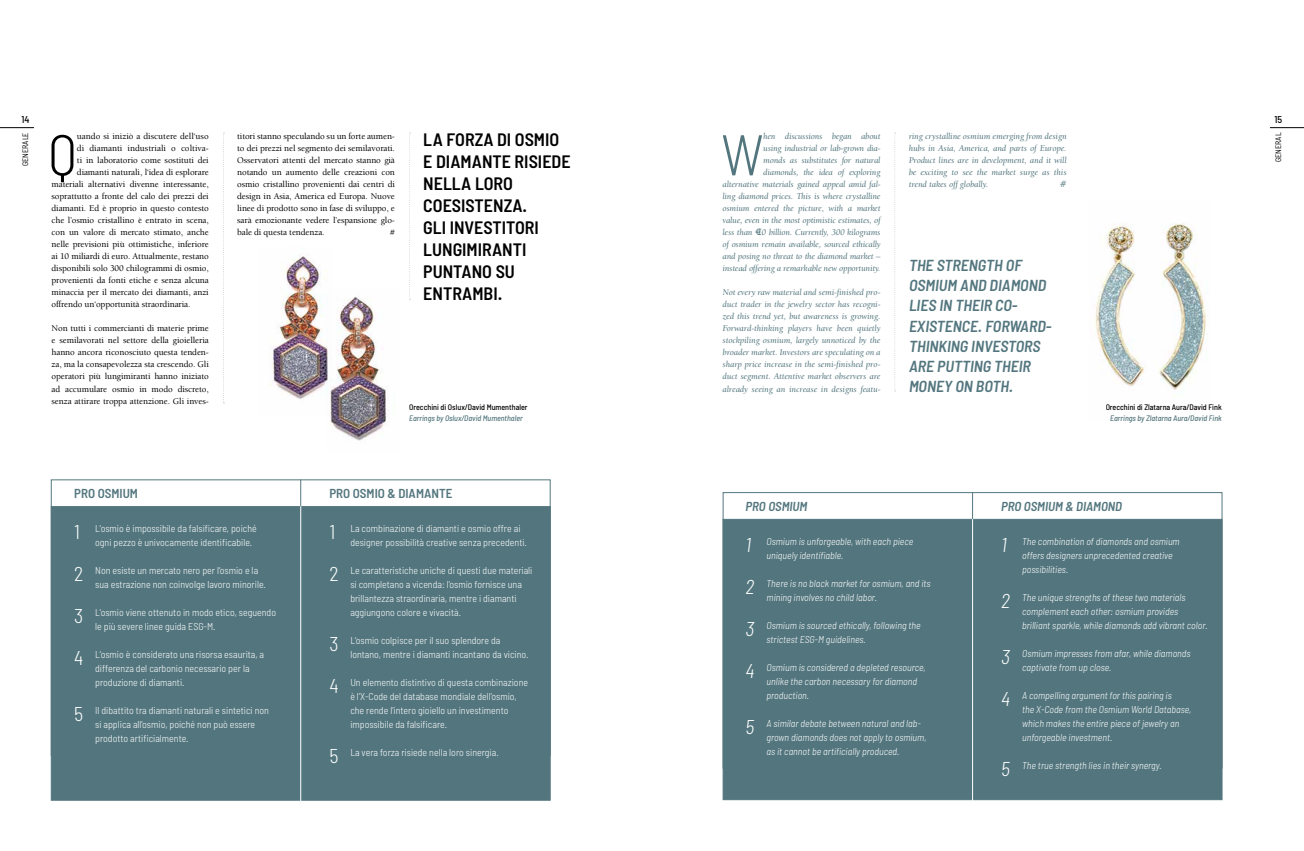
<style>
.page{position:relative;width:1304px;height:851px;background:#fff}
.page>*{position:absolute;margin:0;border:0;box-sizing:border-box;transform-origin:0 0}
.t1{font:300 semi-condensed 57.4px "Barlow";color:#53767e}
.t2{font:300 semi-condensed 57.4px "Barlow";color:#000}
.t3{font:600 semi-condensed 18px/22px "Barlow";color:#000}
.t4{font:italic 600 semi-condensed 16px/20px "Barlow";color:#53767e}
.t5{font:italic 600 semi-condensed 13px "Barlow";color:#53767e}
.t6{font:600 semi-condensed 13px "Barlow";color:#53767e}
.t7{font:300 semi-condensed 10px/14px "Barlow";color:#fff}
.t8{font:italic 300 semi-condensed 10px/14px "Barlow";color:#fff}
.t9{font:500 semi-condensed 10px "Barlow";color:#000}
.t10{font:500 9px/12px "Berkeley";letter-spacing:-.01em;color:#000;text-align:justify}
.t11{font:9px/12px "Berkeley Oldstyle IT Cby BT Med Ital";color:#53767e;text-align:justify}
.t12{font:500 semi-condensed 8px "Barlow";color:#000}
.t13{font:italic 500 semi-condensed 8px "Barlow";color:#53767e}
.t14{font:semi-condensed 8px "Barlow";color:#000}
.s1{font-size:20px}
</style>
<div class="page">
<hr style="left:0;top:127px;width:34px;height:1px;background:#000">
<hr style="left:1270px;top:127px;width:34px;height:1px;background:#000">
<svg style="left:723px;top:492px;width:499px;height:26px"></svg>
<div style="left:723px;top:518px;width:499px;height:282px;background:#53767e"></div>
<hr style="left:972px;top:515px;width:1px;height:313px;background:#fff">
<svg style="left:972px;top:492px;width:1px;height:27px"></svg>
<svg style="left:223px;top:132px;width:1px;height:271px"></svg>
<svg style="left:51px;top:479px;width:500px;height:27px"></svg>
<div style="left:51px;top:506px;width:500px;height:294px;background:#53767e"></div>
<hr style="left:300px;top:502px;width:1px;height:313px;background:#fff">
<svg style="left:300px;top:479px;width:1px;height:27px"></svg>
<img style="left:1094px;top:223px;width:52px;height:163px">
<img style="left:1159px;top:223px;width:47px;height:173px">
<img style="left:269px;top:255px;width:58px;height:144px">
<img style="left:327px;top:297px;width:62px;height:144px">
<svg style="left:409px;top:132px;width:2px;height:168px"></svg>
<svg style="left:894px;top:132px;width:2px;height:259px"></svg>
<p class="t9" style="left:21px;top:113px;width:9px">14</p>
<p class="t9" style="left:1274px;top:113px;width:9px">15</p>
<p class="t14" style="left:1273px;top:162px;width:31px;rotate:-90deg">GENERAL</p>
<p class="t14" style="left:20px;top:166px;width:35px;rotate:-90deg">GENERALE</p>
<h1 class="t1" style="left:721px;top:119px;width:44px">W</h1>
<p class="t10" style="left:237px;top:131px;width:159px">titori stanno speculando su un forte aumen&shy;to dei prezzi nel segmento dei semilavorati.<br>Osservatori attenti del mercato stanno già notando un aumento delle creazioni con osmio cristallino provenienti dai centri di design in Asia, America ed Europa. Nuove linee di prodotto sono in fase di sviluppo, e sarà emozionante vedere l’espansione glo&shy;bale di questa tendenza.</p>
<h2 class="t3" style="left:423px;top:128px;width:149px">LA FORZA DI OSMIO<br>E DIAMANTE RISIEDE<br>NELLA LORO<br>COESISTENZA.<br>GLI INVESTITORI<br>LUNGIMIRANTI<br>PUNTANO SU<br>ENTRAMBI.</h2>
<p class="t11" style="left:909px;top:130px;width:159px">ring crystalline osmium emerging from design hubs in Asia, America, and parts of Europe.<br>Product lines are in development, and it will be exciting to see the market surge as this trend takes off globally.</p>
<p class="t11" style="left:723px;top:130px;width:159px;text-align:right">hen discussions began about<br>using industrial or lab-grown dia-<br>monds as substitutes for natural<br>diamonds, the idea of exploring<br>alternative materials gained appeal amid fal&shy;ling diamond prices. This is where crystalline osmium entered the picture, with a market value, even in the most optimistic estimates, of less than €10 billion. Currently, 300 kilograms of osmium remain available, sourced ethically and posing no threat to the diamond market – instead offering a remarkable new opportunity.</p>
<p class="t11" style="left:723px;top:286px;width:159px">Not every raw material and semi-finished pro&shy;duct trader in the jewelry sector has recogni&shy;zed this trend yet, but awareness is growing.<br>Forward-thinking players have been quietly stockpiling osmium, largely unnoticed by the broader market. Investors are speculating on a sharp price increase in the semi-finished pro&shy;duct segment. Attentive market observers are already seeing an increase in designs featu-</p>
<h1 class="t2" style="left:48px;top:119px;width:30px">Q</h1>
<p class="t10" style="left:77px;top:131px;width:133px">uando si iniziò a discutere dell‘uso</p>
<p class="t10" style="left:77px;top:143px;width:133px">di diamanti industriali o coltiva-</p>
<p class="t10" style="left:77px;top:155px;width:133px">ti in laboratorio come sostituti dei</p>
<p class="t10" style="left:77px;top:167px;width:133px">diamanti naturali, l‘idea di esplorare</p>
<p class="t10" style="left:52px;top:179px;width:159px">materiali alternativi divenne interessante,</p>
<p class="t10" style="left:52px;top:191px;width:159px">soprattutto a fronte del calo dei prezzi dei</p>
<p class="t10" style="left:52px;top:203px;width:159px">diamanti. Ed è proprio in questo contesto</p>
<p class="t10" style="left:52px;top:215px;width:159px">che l’osmio cristallino è entrato in scena,</p>
<p class="t10" style="left:52px;top:227px;width:159px">con un valore di mercato stimato, anche</p>
<p class="t10" style="left:52px;top:239px;width:159px">nelle previsioni più ottimistiche, inferiore</p>
<p class="t10" style="left:52px;top:251px;width:159px">ai 10 miliardi di euro. Attualmente, restano</p>
<p class="t10" style="left:52px;top:263px;width:159px">disponibili solo 300 chilogrammi di osmio,</p>
<p class="t10" style="left:52px;top:275px;width:159px">provenienti da fonti etiche e senza alcuna</p>
<p class="t10" style="left:52px;top:287px;width:159px">minaccia per il mercato dei diamanti, anzi</p>
<p class="t10" style="left:52px;top:299px;width:140px">offrendo un‘opportunità straordinaria.</p>
<p class="t10" style="left:52px;top:323px;width:159px">Non tutti i commercianti di materie prime e semilavorati nel settore della gioielleria hanno ancora riconosciuto questa tenden&shy;za, ma la consapevolezza sta crescendo. Gli operatori più lungimiranti hanno iniziato ad accumulare osmio in modo discreto, senza attirare troppa attenzione. Gli inves-</p>
<p class="t11" style="left:1060px;top:178px;width:8px">#</p>
<p class="t10" style="left:390px;top:227px;width:6px">#</p>
<h3 class="t4" style="left:909px;top:255px;width:144px">THE STRENGTH OF<br>OSMIUM AND DIAMOND<br>LIES IN THEIR CO-<br>EXISTENCE. FORWARD-<br>THINKING INVESTORS<br>ARE PUTTING THEIR<br>MONEY ON BOTH.</h3>
<p class="t12" style="left:409px;top:402px;width:120px">Orecchini di Oslux/David Mumenthaler</p>
<p class="t13" style="left:409px;top:413px;width:115px">Earrings by Oslux/David Mumenthaler</p>
<p class="t12" style="left:1106px;top:402px;width:118px">Orecchini di Zlatarna Aura/David Fink</p>
<p class="t13" style="left:1110px;top:413px;width:113px">Earrings by Zlatarna Aura/David Fink</p>
<h3 class="t6" style="left:74px;top:485px;width:65px">PRO OSMIUM</h3>
<p class="t7" style="left:95px;top:521px;width:163px;text-indent:-21px"><span class="s1">1</span> L‘osmio è impossibile da falsificare, poiché ogni pezzo è univocamente identificabile.</p>
<p class="t7" style="left:95px;top:563px;width:172px;text-indent:-21px"><span class="s1">2</span> Non esiste un mercato nero per l‘osmio e la sua estrazione non coinvolge lavoro minorile.</p>
<p class="t7" style="left:95px;top:605px;width:182px;text-indent:-21px"><span class="s1">3</span> L‘osmio viene ottenuto in modo etico, seguendo le più severe linee guida ESG-M.</p>
<p class="t7" style="left:95px;top:647px;width:170px;text-indent:-21px"><span class="s1">4</span> L‘osmio è considerato una risorsa esaurita, a differenza del carbonio necessario per la produzione di diamanti.</p>
<p class="t7" style="left:95px;top:703px;width:175px;text-indent:-21px"><span class="s1">5</span> Il dibattito tra diamanti naturali e sintetici non si applica all’osmio, poiché non può essere prodotto artificialmente.</p>
<h3 class="t6" style="left:329px;top:485px;width:125px">PRO OSMIO &amp; DIAMANTE</h3>
<p class="t7" style="left:350px;top:521px;width:178px;text-indent:-21px"><span class="s1">1</span> La combinazione di diamanti e osmio offre ai designer possibilità creative senza precedenti.</p>
<p class="t7" style="left:350px;top:563px;width:184px;text-indent:-21px"><span class="s1">2</span> Le caratteristiche uniche di questi due materiali si completano a vicenda: l‘osmio fornisce una brillantezza straordinaria, mentre i diamanti aggiungono colore e vivacità.</p>
<p class="t7" style="left:350px;top:633px;width:180px;text-indent:-21px"><span class="s1">3</span> L‘osmio colpisce per il suo splendore da lontano, mentre i diamanti incantano da vicino.</p>
<p class="t7" style="left:350px;top:675px;width:179px;text-indent:-21px"><span class="s1">4</span> Un elemento distintivo di questa combinazione è l’X-Code del database mondiale dell’osmio, che rende l’intero gioiello un investimento impossibile da falsificare.</p>
<p class="t7" style="left:329px;top:745px;width:171px"><span class="s1">5</span> La vera forza risiede nella loro sinergia.</p>
<h3 class="t5" style="left:746px;top:498px;width:63px">PRO OSMIUM</h3>
<p class="t8" style="left:767px;top:533px;width:148px;text-indent:-21px"><span class="s1">1</span> Osmium is unforgeable, with each piece uniquely identifiable.</p>
<p class="t8" style="left:767px;top:575px;width:166px;text-indent:-21px"><span class="s1">2</span> There is no black market for osmium, and its mining involves no child labor.</p>
<p class="t8" style="left:767px;top:617px;width:156px;text-indent:-21px"><span class="s1">3</span> Osmium is sourced ethically, following the strictest ESG-M guidelines.</p>
<p class="t8" style="left:767px;top:659px;width:161px;text-indent:-21px"><span class="s1">4</span> Osmium is considered a depleted resource, unlike the carbon necessary for diamond production.</p>
<p class="t8" style="left:767px;top:715px;width:161px;text-indent:-21px"><span class="s1">5</span> A similar debate between natural and lab&shy;grown diamonds does not apply to osmium, as it cannot be artificially produced.</p>
<h3 class="t5" style="left:1001px;top:498px;width:122px">PRO OSMIUM &amp; DIAMOND</h3>
<p class="t8" style="left:1022px;top:533px;width:159px;text-indent:-21px"><span class="s1">1</span> The combination of diamonds and osmium offers designers unprecedented creative possibilities.</p>
<p class="t8" style="left:1022px;top:589px;width:187px;text-indent:-21px"><span class="s1">2</span> The unique strengths of these two materials complement each other: osmium provides brilliant sparkle, while diamonds add vibrant color.</p>
<p class="t8" style="left:1022px;top:645px;width:170px;text-indent:-21px"><span class="s1">3</span> Osmium impresses from afar, while diamonds captivate from up close.</p>
<p class="t8" style="left:1022px;top:687px;width:171px;text-indent:-21px"><span class="s1">4</span> A compelling argument for this pairing is<br>the X-Code from the Osmium World Database, which makes the entire piece of jewelry an unforgeable investment.</p>
<p class="t8" style="left:1001px;top:757px;width:162px"><span class="s1">5</span> The true strength lies in their synergy.</p>
</div>
